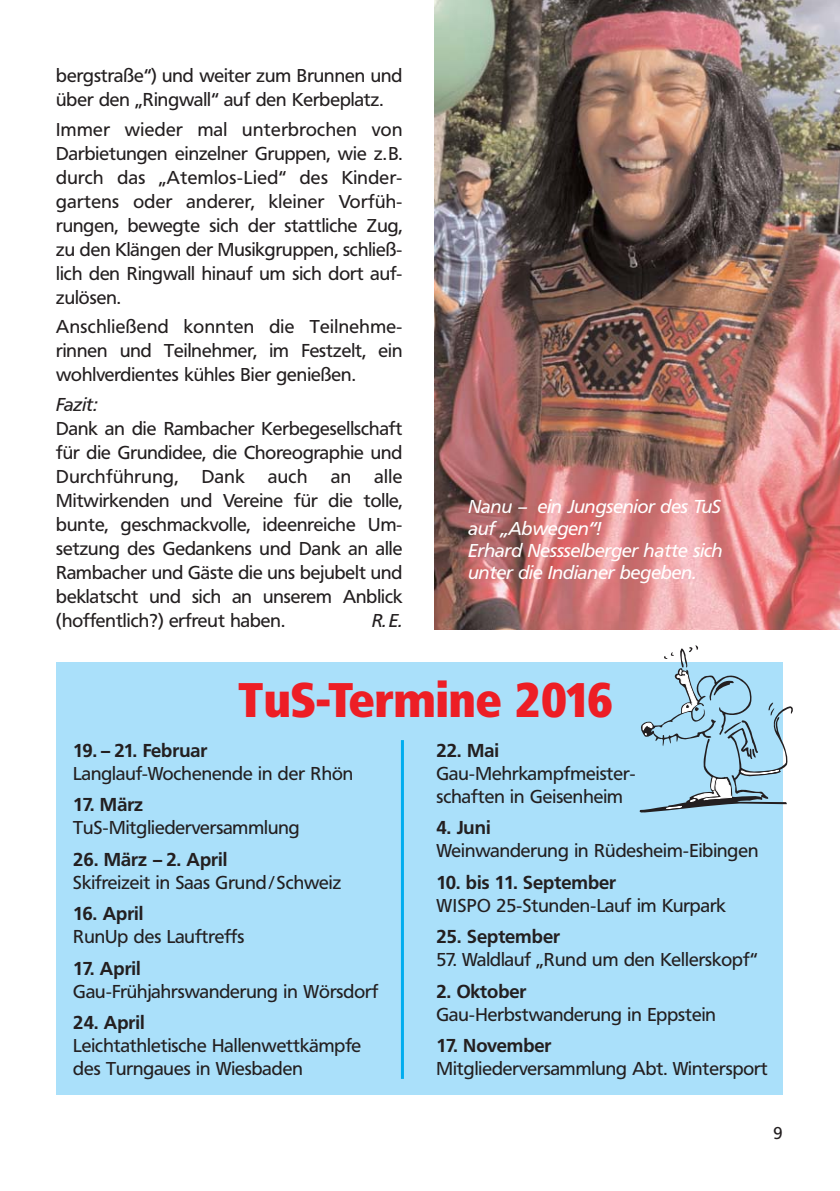
<style>
.page{position:relative;width:840px;height:1191px;background:#fff}
.page>*{position:absolute;margin:0;border:0;box-sizing:border-box;transform-origin:0 0}
.t1{font:800 48px "Frutiger Condensed BQ";color:#ed1e25}
.t2{font:18.4px/24px "Frutiger BQ";color:#231f20;text-align:justify}
.t3{font:700 18.4px "Frutiger BQ";color:#231f20}
.t4{font:italic 18.4px/22px "Frutiger BQ";color:#fff}
.t5{font:italic 18.4px "Frutiger BQ";color:#231f20}
.t6{font:17px "Frutiger BQ";color:#231f20}
</style>
<div class="page">
<img style="left:434px;top:0;width:405px;height:630px">
<div style="left:56px;top:662px;width:726px;height:432px;background:#aae0fa"></div>
<svg style="left:639px;top:645px;width:153px;height:168px"></svg>
<hr style="left:400px;top:740px;width:3px;height:339px;background:#00adef">
<p class="t2" style="left:56px;top:64px;width:347px">bergstraße“) und weiter zum Brunnen und über den „Ringwall“ auf den Kerbeplatz.</p>
<p class="t2" style="left:56px;top:118px;width:347px">Immer wieder mal unterbrochen von Darbietungen einzelner Gruppen, wie z.B. durch das „Atemlos-Lied“ des Kinder&shy;gartens oder anderer, kleiner Vorfüh&shy;rungen, bewegte sich der stattliche Zug, zu den Klängen der Musikgruppen, schließ&shy;lich den Ringwall hinauf um sich dort auf&shy;zulösen.</p>
<p class="t2" style="left:56px;top:316px;width:347px">Anschließend konnten die Teilnehme&shy;rinnen und Teilnehmer, im Festzelt, ein wohlverdientes kühles Bier genießen.</p>
<p class="t5" style="left:56px;top:397px;width:43px">Fazit:</p>
<p class="t2" style="left:56px;top:417px;width:347px">Dank an die Rambacher Kerbegesellschaft für die Grundidee, die Choreographie und Durchführung,</p>
<p class="t2" style="left:56px;top:465px;width:347px;text-indent:318px">alle Mitwirkenden und Vereine für die tolle, bunte, geschmackvolle, ideenreiche Um&shy;setzung des Gedankens und Dank an alle Rambacher und Gäste die uns bejubelt und beklatscht und sich an unserem Anblick (hoffentlich?) erfreut haben.</p>
<p class="t2" style="left:202px;top:465px;width:44px">Dank</p>
<p class="t2" style="left:268px;top:465px;width:41px">auch</p>
<p class="t2" style="left:331px;top:465px;width:22px">an</p>
<p class="t5" style="left:372px;top:613px;width:32px">R. E.</p>
<p class="t4" style="left:468px;top:497px;width:255px">Nanu – ein Jungsenior des TuS auf „Abwegen“!<br>Erhard Nessselberger hatte sich unter die Indianer begeben.</p>
<h1 class="t1" style="left:237px;top:681px;width:376px">TuS-Termine 2016</h1>
<p class="t3" style="left:73px;top:742px;width:136px">19. – 21. Februar</p>
<p class="t2" style="left:73px;top:762px;width:281px">Langlauf-Wochenende in der Rhön</p>
<p class="t3" style="left:73px;top:797px;width:71px">17. März</p>
<p class="t2" style="left:73px;top:816px;width:228px">TuS-Mitgliederversammlung</p>
<p class="t3" style="left:73px;top:851px;width:156px">26. März – 2. April</p>
<p class="t2" style="left:73px;top:871px;width:269px">Skifreizeit in Saas Grund/Schweiz</p>
<p class="t3" style="left:73px;top:906px;width:72px">16. April</p>
<p class="t2" style="left:73px;top:925px;width:172px">RunUp des Lauftreffs</p>
<p class="t3" style="left:73px;top:960px;width:69px">17. April</p>
<p class="t2" style="left:73px;top:980px;width:306px">Gau-Frühjahrswanderung in Wörsdorf</p>
<p class="t3" style="left:73px;top:1015px;width:73px">24. April</p>
<p class="t2" style="left:73px;top:1035px;width:289px;line-height:23px">Leichtathletische Hallenwettkämpfe des Turngaues in Wiesbaden</p>
<p class="t3" style="left:436px;top:742px;width:64px">22. Mai</p>
<p class="t2" style="left:436px;top:762px;width:200px;line-height:23px">Gau-Mehrkampfmeister&shy;schaften in Geisenheim</p>
<p class="t3" style="left:436px;top:820px;width:56px">4. Juni</p>
<p class="t2" style="left:436px;top:839px;width:323px">Weinwanderung in Rüdesheim-Eibingen</p>
<p class="t3" style="left:436px;top:874px;width:181px">10. bis 11. September</p>
<p class="t2" style="left:436px;top:894px;width:291px">WISPO 25-Stunden-Lauf im Kurpark</p>
<p class="t3" style="left:436px;top:929px;width:125px">25. September</p>
<p class="t2" style="left:436px;top:948px;width:322px">57. Waldlauf „Rund um den Kellerskopf“</p>
<p class="t3" style="left:436px;top:983px;width:91px">2. Oktober</p>
<p class="t2" style="left:436px;top:1003px;width:281px">Gau-Herbstwanderung in Eppstein</p>
<p class="t3" style="left:436px;top:1038px;width:116px">17. November</p>
<p class="t2" style="left:436px;top:1057px;width:332px">Mitgliederversammlung Abt. Wintersport</p>
<p class="t6" style="left:773px;top:1124px;width:11px">9</p>
</div>
